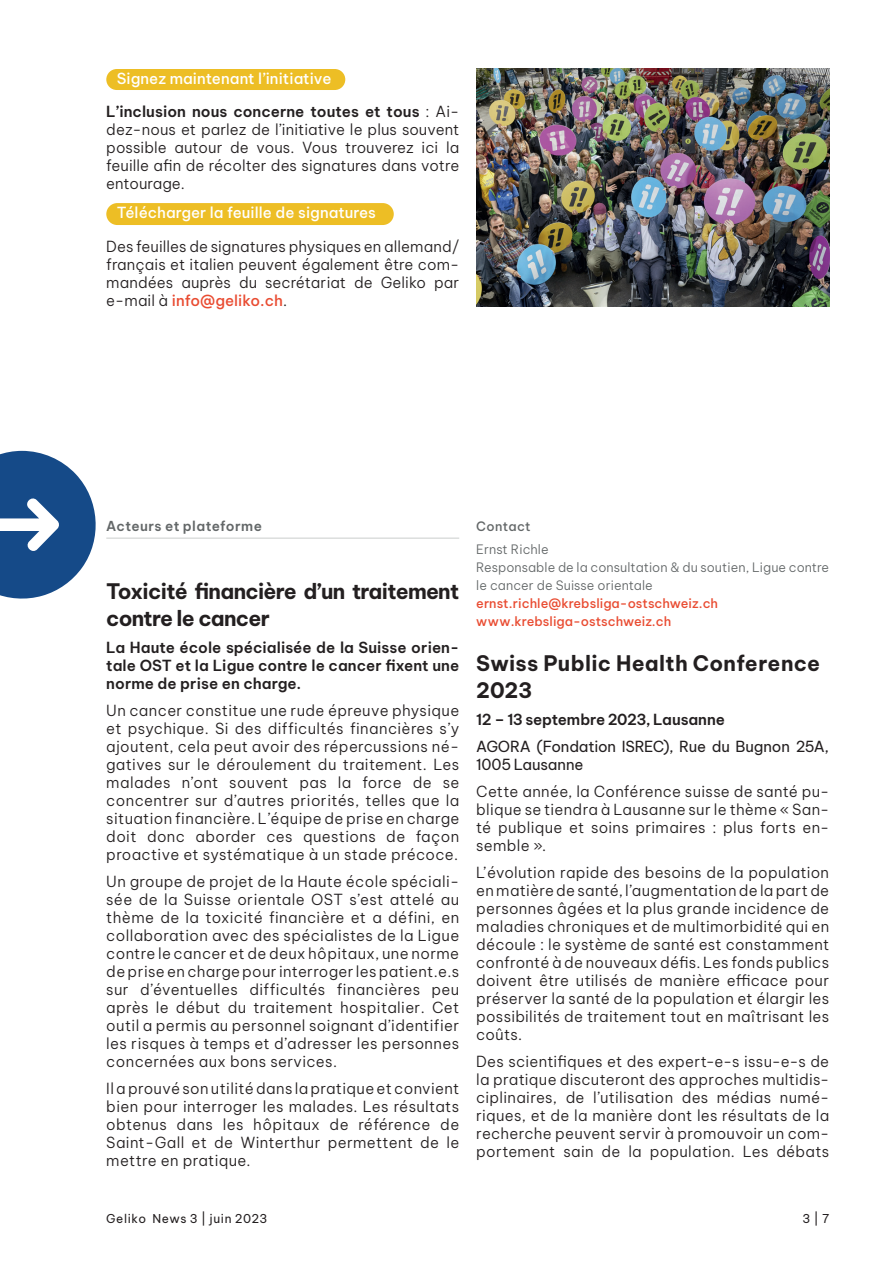
<style>
.page{position:relative;width:893px;height:1263px;background:#fff}
.page>*{position:absolute;margin:0;border:0;box-sizing:border-box;transform-origin:0 0}
.t1{font:700 21px/27px "Be Vietnam Pro";letter-spacing:-.03em;color:#231f20}
.t2{font:700 21px/27px "Be Vietnam Pro";letter-spacing:.01em;color:#231f20}
.t3{font:300 15px/18px "Be Vietnam Pro";letter-spacing:.02em;color:#231f20;text-align:justify}
.t4{font:600 15px/18px "Be Vietnam Pro";color:#231f20;text-align:justify}
.t5{font:500 15px "Be Vietnam Pro";letter-spacing:.005em;color:#fff}
.t6{font:15px/18px "Be Vietnam Pro";letter-spacing:-.015em;color:#231f20}
.t7{font:600 13.5px "Be Vietnam Pro";letter-spacing:.03em;color:#636768}
.t8{font:300 12.75px/18px "Be Vietnam Pro";letter-spacing:.005em;color:#636768}
.t9{font:500 12.75px/18px "Be Vietnam Pro";letter-spacing:.005em;color:#e94c32}
.t10{font:500 12.75px "Be Vietnam Pro";letter-spacing:.02em;color:#636768}
.t11{font:12px "Be Vietnam Pro";letter-spacing:.05em;color:#231f20}
.s1{font-weight:600}
.s2{font-weight:500;color:#e94c32}
</style>
<div class="page">
<div style="left:106px;top:69px;width:239px;height:21px;background:#edbe25;border-radius:10px"></div>
<div style="left:106px;top:203px;width:288px;height:22px;background:#edbe25;border-radius:11px"></div>
<svg style="left:0;top:451px;width:96px;height:148px"></svg>
<hr style="left:106px;top:537px;width:353px;height:2px;background:#dcdedd">
<img style="left:476px;top:68px;width:353px;height:238px">
<p class="t5" style="left:117px;top:66px;width:216px">Signez maintenant l’initiative</p>
<p class="t3" style="left:106px;top:101px;width:354px"><span class="s1">L’inclusion nous concerne toutes et tous</span> : Ai&shy;dez-nous et parlez de l’initiative le plus souvent possible autour de vous. Vous trouverez ici la feuille afin de récolter des signatures dans votre entourage.</p>
<p class="t5" style="left:117px;top:200px;width:261px">Télécharger la feuille de signatures</p>
<p class="t3" style="left:106px;top:236px;width:354px">Des feuilles de signatures physiques en allemand/ français et italien peuvent également être com&shy;mandées auprès du secrétariat de Geliko par e-mail à <span class="s2">info@geliko.ch</span>.</p>
<p class="t7" style="left:106px;top:515px;width:157px">Acteurs et plateforme</p>
<h1 class="t1" style="left:106px;top:575px;width:354px">Toxicité financière d’un traitement contre le cancer</h1>
<p class="t4" style="left:106px;top:636px;width:354px">La Haute école spécialisée de la Suisse orien&shy;tale OST et la Ligue contre le cancer fixent une norme de prise en charge.</p>
<p class="t3" style="left:106px;top:700px;width:354px">Un cancer constitue une rude épreuve physique et psychique. Si des difficultés financières s’y ajoutent, cela peut avoir des répercussions né&shy;gatives sur le déroulement du traitement. Les malades n’ont souvent pas la force de se concentrer sur d’autres priorités, telles que la situation financière. L’équipe de prise en charge doit donc aborder ces questions de façon proactive et systématique à un stade précoce.</p>
<p class="t3" style="left:106px;top:871px;width:354px">Un groupe de projet de la Haute école spéciali&shy;sée de la Suisse orientale OST s’est attelé au thème de la toxicité financière et a défini, en collaboration avec des spécialistes de la Ligue contre le cancer et de deux hôpitaux, une norme de prise en charge pour interroger les patient.e.s sur d’éventuelles difficultés financières peu après le début du traitement hospitalier. Cet outil a permis au personnel soignant d’identifier les risques à temps et d’adresser les personnes concernées aux bons services.</p>
<p class="t3" style="left:106px;top:1078px;width:354px">Il a prouvé son utilité dans la pratique et convient bien pour interroger les malades. Les résultats obtenus dans les hôpitaux de référence de Saint-Gall et de Winterthur permettent de le mettre en pratique.</p>
<p class="t10" style="left:476px;top:516px;width:56px">Contact</p>
<p class="t8" style="left:476px;top:539px;width:354px">Ernst Richle<br>Responsable de la consultation &amp; du soutien, Ligue contre le cancer de Suisse orientale</p>
<p class="t9" style="left:476px;top:592px;width:243px">ernst.richle@krebsliga-ostschweiz.ch www.krebsliga-ostschweiz.ch</p>
<h1 class="t2" style="left:476px;top:647px;width:345px">Swiss Public Health Conference<br>2023</h1>
<p class="t4" style="left:476px;top:708px;width:250px">12 – 13 septembre 2023, Lausanne</p>
<p class="t6" style="left:476px;top:735px;width:354px">AGORA (Fondation ISREC), Rue du Bugnon 25A,<br>1005 Lausanne</p>
<p class="t3" style="left:476px;top:781px;width:354px">Cette année, la Conférence suisse de santé pu&shy;blique se tiendra à Lausanne sur le thème « San&shy;té publique et soins primaires : plus forts en&shy;semble ».</p>
<p class="t3" style="left:476px;top:862px;width:354px">L’évolution rapide des besoins de la population en matière de santé, l’augmentation de la part de personnes âgées et la plus grande incidence de maladies chroniques et de multimorbidité qui en découle : le système de santé est constamment confronté à de nouveaux défis. Les fonds publics doivent être utilisés de manière efficace pour préserver la santé de la population et élargir les possibilités de traitement tout en maîtrisant les coûts.</p>
<p class="t3" style="left:476px;top:1051px;width:354px">Des scientifiques et des expert-e-s issu-e-s de la pratique discuteront des approches multidis&shy;ciplinaires, de l’utilisation des médias numé&shy;riques, et de la manière dont les résultats de la recherche peuvent servir à promouvoir un com&shy;portement sain de la population. Les débats</p>
<p class="t11" style="left:106px;top:1208px;width:163px">Geliko News 3 | juin 2023</p>
<p class="t11" style="left:802px;top:1208px;width:28px">3 | 7</p>
</div>
